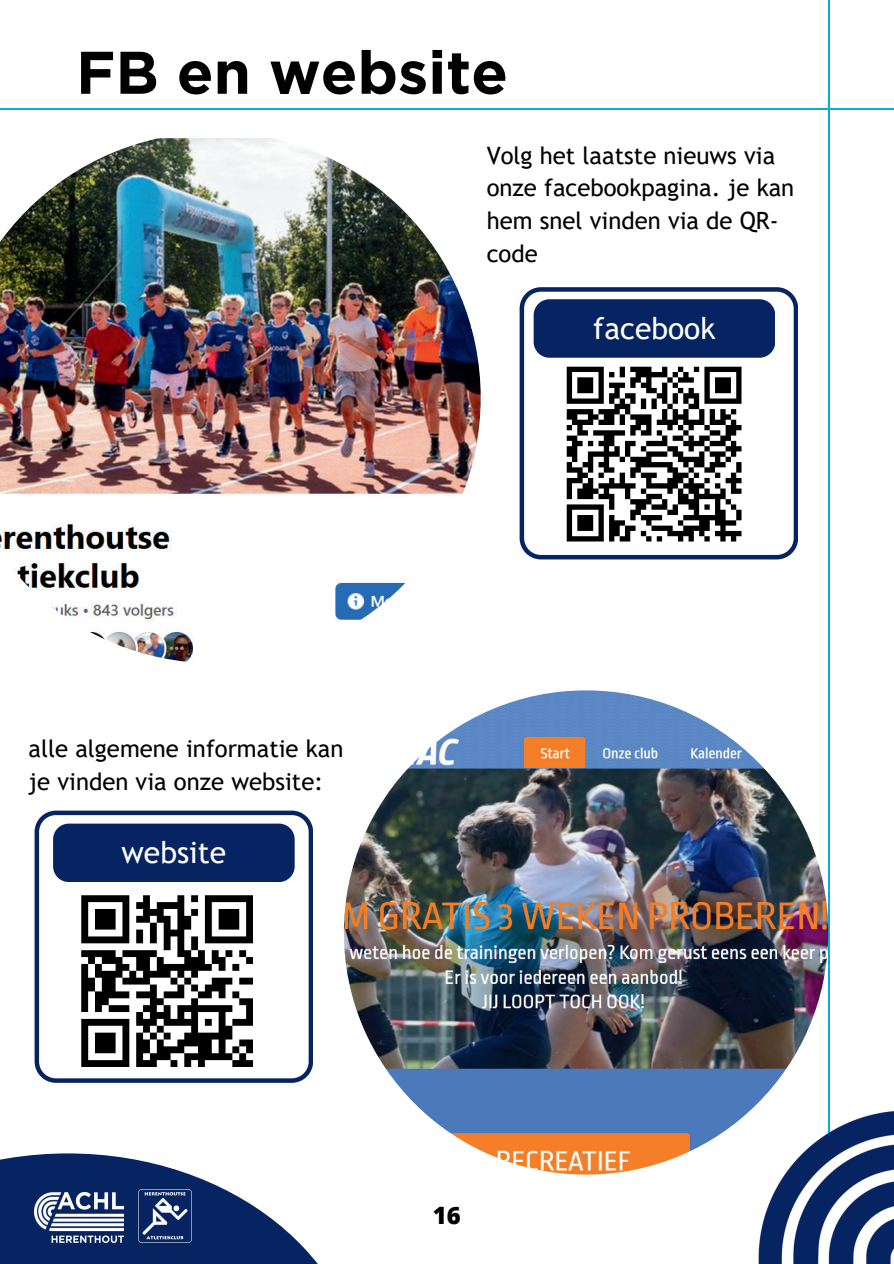
<style>
.page{position:relative;width:894px;height:1264px;background:#fff}
.page>*{position:absolute;margin:0;border:0;box-sizing:border-box;transform-origin:0 0}
.t1{font:700 60px "Gotham";color:#000}
.t2{font:30px "Trebuchet MS";color:#fff}
.t3{font:23.85px/32.7px "Trebuchet MS";color:#000}
.t4{font:800 23.85px "Open Sans";color:#000}
</style>
<div class="page">
<hr style="left:828px;top:0;width:1px;height:1135px;background:#0aaae0">
<hr style="left:0;top:108px;width:893px;height:1px;background:#0aaae0">
<img style="left:721px;top:1043px;width:172px;height:220px">
<svg style="left:0;top:1153px;width:317px;height:110px;fill:#072462"></svg>
<img style="left:35px;top:1192px;width:88px;height:50px">
<img style="left:138px;top:1189px;width:53px;height:52px">
<img style="left:344px;top:690px;width:484px;height:484px;border-radius:50%">
<img style="left:0;top:138px;width:480px;height:524px">
<svg style="left:519px;top:287px;width:278px;height:272px"></svg>
<div style="left:533px;top:299px;width:242px;height:59px;background:#072462;border-radius:16px"></div>
<img style="left:53px;top:1082px;width:228px;height:1px">
<svg style="left:35px;top:810px;width:277px;height:272px"></svg>
<div style="left:53px;top:823px;width:241px;height:59px;background:#072462;border-radius:16px"></div>
<h1 class="t1" style="left:76px;top:33px;width:433px">FB en website</h1>
<p class="t3" style="left:486px;top:139px;width:309px">Volg het laatste nieuws via onze facebookpagina. je kan hem snel vinden via de QR&shy;code</p>
<p class="t2" style="left:593px;top:309px;width:124px">facebook</p>
<p class="t3" style="left:28px;top:732px;width:316px">alle algemene informatie kan je vinden via onze website:</p>
<p class="t2" style="left:122px;top:834px;width:106px">website</p>
<p class="t4" style="left:432px;top:1197px;width:29px">16</p>
</div>
